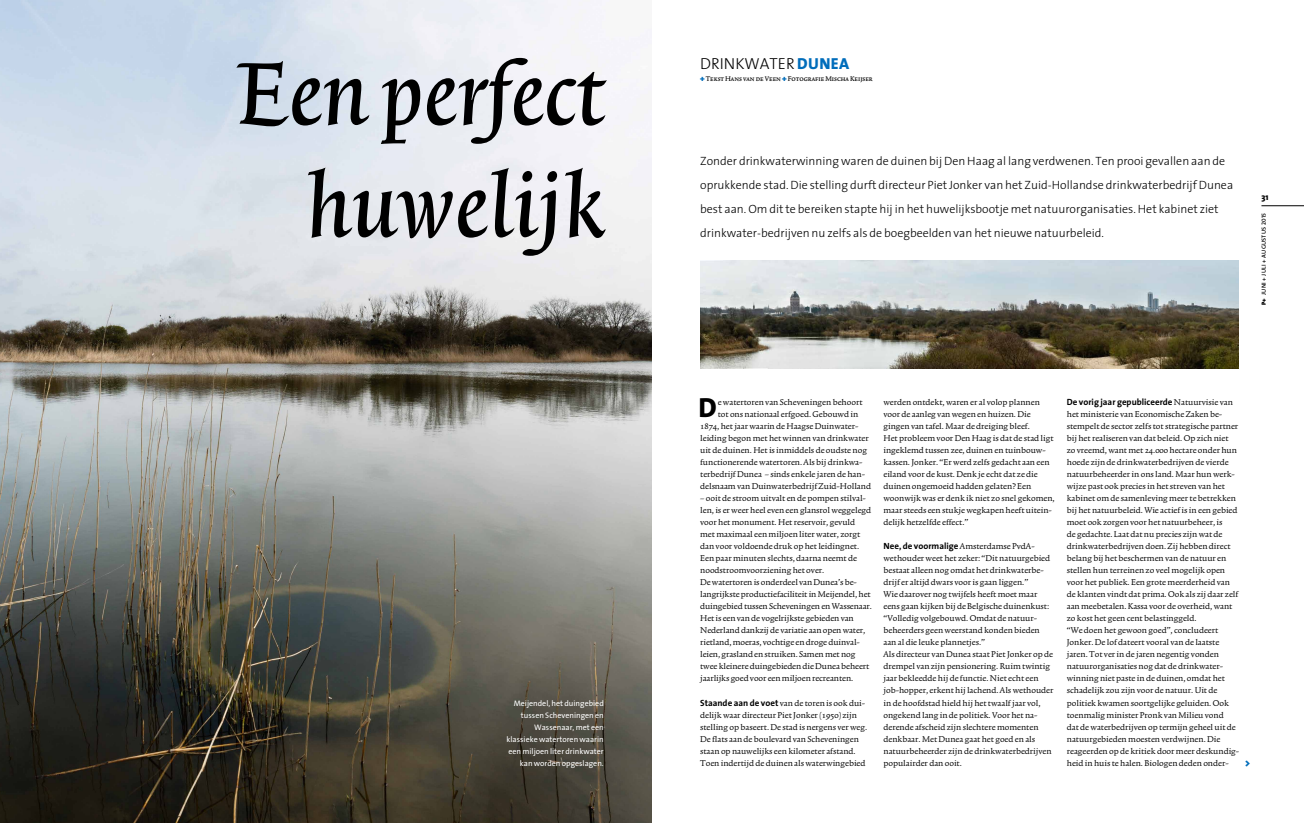
<style>
.page{position:relative;width:1304px;height:823px;background:#fff}
.page>*{position:absolute;margin:0;border:0;box-sizing:border-box;transform-origin:0 0}
.t1{font:112px/112px "Trinite No 1 Med Ita";color:#000;text-align:right}
.t2{font:800 27.8px "The Sans";color:#000}
.t3{font:300 16px "The Sans";color:#000}
.t4{font:300 12px/24px "The Sans";color:#000}
.t5{font:10px/12px "Trinite No 1 Rom Wid";color:#000}
.t6{font:900 10px "The Sans";color:#006dbb}
.t7{font:700 9px "The Sans";color:#000}
.t8{font:800 9px "The Sans";color:#000}
.t9{font:8px/12px "The Sans";color:#fff;text-align:right}
.t10{font:8px "Trinite No 1 Med Wid Exp";color:#000}
.t11{font:600 6px "The Sans";letter-spacing:.05em;color:#000}
.s1{font-weight:800;color:#006dbb}
.s2{font-family:"The Sans";font-weight:900;color:#006dbb}
.s3{font-weight:900}
.s4{font-family:"The Sans Semi Bold Caps";font-weight:400}
.s5{font-family:"The Sans";font-weight:700;font-size:9px}
.s6{font-family:"Trinite No 1 Rom Wid";font-weight:400;font-size:10px}
</style>
<div class="page">
<hr style="left:1261px;top:205px;width:43px;height:1px;background:#000">
<img style="left:0;top:0;width:652px;height:822px">
<img style="left:700px;top:261px;width:539px;height:107px">
<h1 class="t1" style="left:237px;top:43px;width:368px">Een perfect huwelijk</h1>
<p class="t9" style="left:507px;top:696px;width:99px">Meijendel, het duingebied tussen Scheveningen en<br>Wassenaar, met een klassieke watertoren waarin een miljoen liter drinkwater kan worden opgeslagen.</p>
<h3 class="t3" style="left:700px;top:50px;width:151px">DRINKWATER <span class="s1">DUNEA</span></h3>
<p class="t10" style="left:700px;top:75px;width:174px"><span class="s2">+</span> Tekst Hans van de Veen <span class="s2">+</span> Fotografie Mischa Keijser</p>
<p class="t4" style="left:700px;top:148px;width:535px">Zonder drinkwaterwinning waren de duinen bij Den Haag al lang verdwenen. Ten prooi gevallen aan de oprukkende stad. Die stelling durft directeur Piet Jonker van het Zuid-Hollandse drinkwaterbedrijf Dunea best aan. Om dit te bereiken stapte hij in het huwelijksbootje met natuurorganisaties. Het kabinet ziet drinkwater-bedrijven nu zelfs als de boegbeelden van het nieuwe natuurbeleid.</p>
<p class="t8" style="left:1261px;top:189px;width:9px">31</p>
<p class="t11" style="left:1259px;top:305px;width:94px;rotate:-90deg"><span class="s3">P+</span> juni + juli + augustus <span class="s4">2015</span></p>
<h2 class="t2" style="left:698px;top:384px;width:20px">D</h2>
<p class="t5" style="left:718px;top:396px;width:146px">e watertoren van Scheveningen behoort</p>
<p class="t5" style="left:718px;top:408px;width:142px">tot ons nationaal erfgoed. Gebouwd in</p>
<p class="t5" style="left:700px;top:420px;width:160px">1874, het jaar waarin de Haagse Duinwater-</p>
<p class="t5" style="left:700px;top:432px;width:170px">leiding begon met het winnen van drinkwater</p>
<p class="t5" style="left:700px;top:444px;width:168px">uit de duinen. Het is inmiddels de oudste nog</p>
<p class="t5" style="left:700px;top:456px;width:164px">functionerende watertoren. Als bij drinkwa-</p>
<p class="t5" style="left:700px;top:468px;width:166px">terbedrijf Dunea – sinds enkele jaren de han-</p>
<p class="t5" style="left:700px;top:480px;width:172px">delsnaam van Duinwaterbedrijf Zuid-Holland</p>
<p class="t5" style="left:700px;top:492px;width:173px">– ooit de stroom uitvalt en de pompen stilval&shy;len, is er weer heel even een glansrol weggelegd voor het monument. Het reservoir, gevuld met maximaal een miljoen liter water, zorgt dan voor voldoende druk op het leidingnet.<br>Een paar minuten slechts, daarna neemt de noodstroomvoorziening het over.<br>De watertoren is onderdeel van Dunea’s be&shy;langrijkste productiefaciliteit in Meijendel, het duingebied tussen Scheveningen en Wassenaar.<br>Het is een van de vogelrijkste gebieden van Nederland dankzij de variatie aan open water, rietland, moeras, vochtige en droge duinval&shy;leien, grasland en struiken. Samen met nog twee kleinere duingebieden die Dunea beheert jaarlijks goed voor een miljoen recreanten.</p>
<p class="t5" style="left:700px;top:696px;width:169px"><span class="s5">Staande aan de voet</span> van de toren is ook dui&shy;delijk waar directeur Piet Jonker (1950) zijn stelling op baseert. De stad is nergens ver weg.<br>De flats aan de boulevard van Scheveningen staan op nauwelijks een kilometer afstand.<br>Toen indertijd de duinen als waterwingebied</p>
<p class="t5" style="left:883px;top:396px;width:173px">werden ontdekt, waren er al volop plannen voor de aanleg van wegen en huizen. Die gingen van tafel. Maar de dreiging bleef.<br>Het probleem voor Den Haag is dat de stad ligt ingeklemd tussen zee, duinen en tuinbouw&shy;kassen. Jonker. “Er werd zelfs gedacht aan een eiland voor de kust. Denk je echt dat ze die duinen ongemoeid hadden gelaten? Een woonwijk was er denk ik niet zo snel gekomen, maar steeds een stukje wegkapen heeft uitein&shy;delijk hetzelfde effect.”</p>
<p class="t7" style="left:883px;top:538px;width:153px">Nee, de voormalige <span class="s6">Amsterdamse PvdA-</span></p>
<p class="t5" style="left:883px;top:552px;width:171px">wethouder weet het zeker: “Dit natuurgebied bestaat alleen nog omdat het drinkwaterbe&shy;drijf er altijd dwars voor is gaan liggen.”<br>Wie daarover nog twijfels heeft moet maar eens gaan kijken bij de Belgische duinenkust: “Volledig volgebouwd. Omdat de natuur&shy;beheerders geen weerstand konden bieden aan al die leuke plannetjes.”<br>Als directeur van Dunea staat Piet Jonker op de drempel van zijn pensionering. Ruim twintig jaar bekleedde hij de functie. Niet echt een job-hopper, erkent hij lachend. Als wethouder in de hoofdstad hield hij het twaalf jaar vol, ongekend lang in de politiek. Voor het na&shy;derende afscheid zijn slechtere momenten denkbaar. Met Dunea gaat het goed en als natuurbeheerder zijn de drinkwaterbedrijven populairder dan ooit.</p>
<p class="t7" style="left:1067px;top:394px;width:168px">De vorig jaar gepubliceerde <span class="s6">Natuurvisie van</span></p>
<p class="t5" style="left:1067px;top:408px;width:174px">het ministerie van Economische Zaken be&shy;stempelt de sector zelfs tot strategische partner bij het realiseren van dat beleid. Op zich niet zo vreemd, want met 24.000 hectare onder hun hoede zijn de drinkwaterbedrijven de vierde natuurbeheerder in ons land. Maar hun werk&shy;wijze past ook precies in het streven van het kabinet om de samenleving meer te betrekken bij het natuurbeleid. Wie actief is in een gebied moet ook zorgen voor het natuurbeheer, is<br>de gedachte. Laat dat nu precies zijn wat de drinkwaterbedrijven doen. Zij hebben direct belang bij het beschermen van de natuur en stellen hun terreinen zo veel mogelijk open voor het publiek. Een grote meerderheid van de klanten vindt dat prima. Ook als zij daar zelf aan meebetalen. Kassa voor de overheid, want zo kost het geen cent belastinggeld.<br>“We doen het gewoon goed”, concludeert Jonker. De lof dateert vooral van de laatste jaren. Tot ver in de jaren negentig vonden natuurorganisaties nog dat de drinkwater&shy;winning niet paste in de duinen, omdat het schadelijk zou zijn voor de natuur. Uit de politiek kwamen soortgelijke geluiden. Ook toenmalig minister Pronk van Milieu vond<br>dat de waterbedrijven op termijn geheel uit de natuurgebieden moesten verdwijnen. Die reageerden op de kritiek door meer deskundig&shy;heid in huis te halen. Biologen deden onder-</p>
<p class="t6" style="left:1245px;top:753px;width:7px">&gt;</p>
</div>
